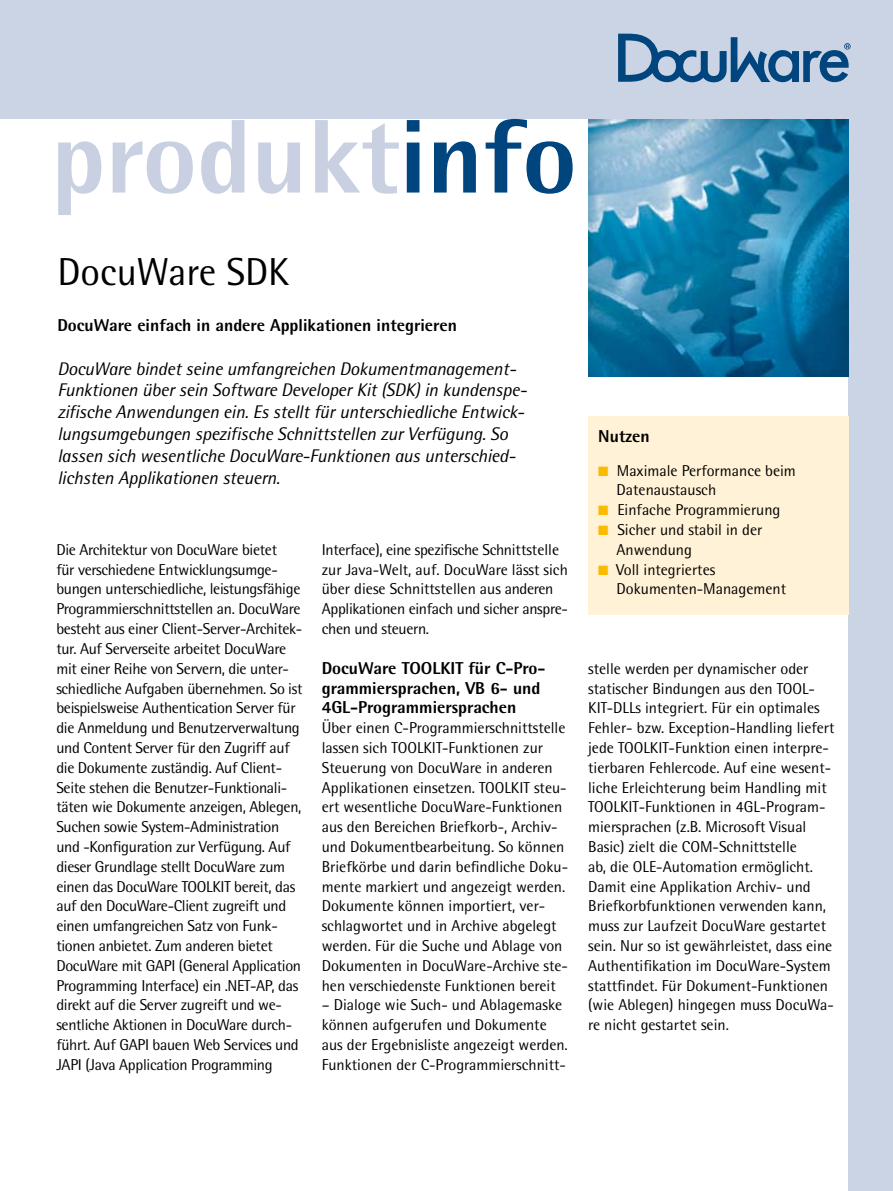
<style>
.page{position:relative;width:893px;height:1191px;background:#fff}
.page>*{position:absolute;margin:0;border:0;box-sizing:border-box;transform-origin:0 0}
.t1{font:800 105px "Agfa Rotis Semisans";color:#c8d0e2}
.t2{font:39px "Agfa Rotis Semisans";color:#000}
.t3{font:italic 18.3px/21.9px "Agfa Rotis Semisans";letter-spacing:-.01em;color:#000}
.t4{font:800 17.25px/19.8px "Agfa Rotis Semisans";color:#000}
.t5{font:15.75px/19.8px "Agfa Rotis Semisans";color:#000}
.t6{font:15.75px/19.8px "Agfa Rotis Semisans";letter-spacing:-.02em;color:#000}
.s1{color:#00457d}
.s2{color:#faba00}
</style>
<div class="page">
<div style="left:0;top:0;width:893px;height:119px;background:#cad4e5"></div>
<div style="left:848px;top:0;width:45px;height:1191px;background:#cad4e5"></div>
<svg style="left:618px;top:34px;width:233px;height:48px"></svg>
<div style="left:588px;top:416px;width:260px;height:198px;background:#fff2d6"></div>
<img style="left:588px;top:119px;width:260px;height:257px">
<h1 class="t1" style="left:51px;top:90px;width:527px">produkt<span class="s1">info</span></h1>
<h2 class="t2" style="left:57px;top:249px;width:233px">DocuWare SDK</h2>
<p class="t4" style="left:57px;top:315px;width:401px">DocuWare einfach in andere Applikationen integrieren</p>
<p class="t3" style="left:57px;top:357px;width:471px">DocuWare bindet seine umfangreichen Dokumentmanagement-Funktionen über sein Software Developer Kit (SDK) in kundenspe&shy;zifische Anwendungen ein. Es stellt für unterschiedliche Entwick&shy;lungsumgebungen spezifische Schnittstellen zur Verfügung. So lassen sich wesentliche DocuWare-Funktionen aus unterschied&shy;lichsten Applikationen steuern.</p>
<p class="t6" style="left:56px;top:539px;width:248px">Die Architektur von DocuWare bietet<br>für verschiedene Entwicklungsumge&shy;bungen unterschiedliche, leistungsfähige Programmierschnittstellen an. DocuWare besteht aus einer Client-Server-Architek&shy;tur. Auf Serverseite arbeitet DocuWare mit einer Reihe von Servern, die unter&shy;schiedliche Aufgaben übernehmen. So ist beispielsweise Authentication Server für die Anmeldung und Benutzerverwaltung und Content Server für den Zugriff auf die Dokumente zuständig. Auf Client-Seite stehen die Benutzer-Funktionali&shy;täten wie Dokumente anzeigen, Ablegen, Suchen sowie System-Administration und -Konfiguration zur Verfügung. Auf dieser Grundlage stellt DocuWare zum einen das DocuWare TOOLKIT bereit, das auf den DocuWare-Client zugreift und einen umfangreichen Satz von Funk&shy;tionen anbietet. Zum anderen bietet DocuWare mit GAPI (General Application Programming Interface) ein .NET-AP, das direkt auf die Server zugreift und we&shy;sentliche Aktionen in DocuWare durch&shy;führt. Auf GAPI bauen Web Services und JAPI (Java Application Programming</p>
<p class="t6" style="left:322px;top:539px;width:248px">Interface), eine spezifische Schnittstelle zur Java-Welt, auf. DocuWare lässt sich über diese Schnittstellen aus anderen Applikationen einfach und sicher anspre&shy;chen und steuern.</p>
<p class="t4" style="left:322px;top:657px;width:225px">DocuWare TOOLKIT für C-Pro&shy;grammiersprachen, VB 6- und<br>4GL-Programmiersprachen</p>
<p class="t5" style="left:322px;top:717px;width:248px">Über einen C-Programmierschnittstelle lassen sich TOOLKIT-Funktionen zur Steuerung von DocuWare in anderen Applikationen einsetzen. TOOLKIT steu&shy;ert wesentliche DocuWare-Funktionen aus den Bereichen Briefkorb-, Archiv&shy;und Dokumentbearbeitung. So können Briefkörbe und darin befindliche Doku&shy;mente markiert und angezeigt werden.<br>Dokumente können importiert, ver&shy;schlagwortet und in Archive abgelegt werden. Für die Suche und Ablage von Dokumenten in DocuWare-Archive ste&shy;hen verschiedenste Funktionen bereit</p>
<p class="t5" style="left:322px;top:995px;width:248px">– Dialoge wie Such- und Ablagemaske können aufgerufen und Dokumente aus der Ergebnisliste angezeigt werden.<br>Funktionen der C-Programmierschnitt-</p>
<p class="t4" style="left:598px;top:426px;width:53px">Nutzen</p>
<p class="t5" style="left:617px;top:460px;width:181px;text-indent:-18px"><span class="s2">■</span> Maximale Performance beim<br>Datenaustausch</p>
<p class="t5" style="left:598px;top:500px;width:184px"><span class="s2">■</span> Einfache Programmierung</p>
<p class="t5" style="left:617px;top:519px;width:147px;text-indent:-18px"><span class="s2">■</span> Sicher und stabil in der<br>Anwendung</p>
<p class="t5" style="left:617px;top:559px;width:171px;text-indent:-18px"><span class="s2">■</span> Voll integriertes<br>Dokumenten-Management</p>
<p class="t5" style="left:588px;top:658px;width:248px">stelle werden per dynamischer oder statischer Bindungen aus den TOOL-KIT-DLLs integriert. Für ein optimales Fehler- bzw. Exception-Handling liefert jede TOOLKIT-Funktion einen interpre&shy;tierbaren Fehlercode. Auf eine wesent&shy;liche Erleichterung beim Handling mit TOOLKIT-Funktionen in 4GL-Program&shy;miersprachen (z.B. Microsoft Visual Basic) zielt die COM-Schnittstelle<br>ab, die OLE-Automation ermöglicht.<br>Damit eine Applikation Archiv- und Briefkorbfunktionen verwenden kann, muss zur Laufzeit DocuWare gestartet sein. Nur so ist gewährleistet, dass eine Authentifikation im DocuWare-System stattfindet. Für Dokument-Funktionen (wie Ablegen) hingegen muss DocuWa&shy;re nicht gestartet sein.</p>
</div>
